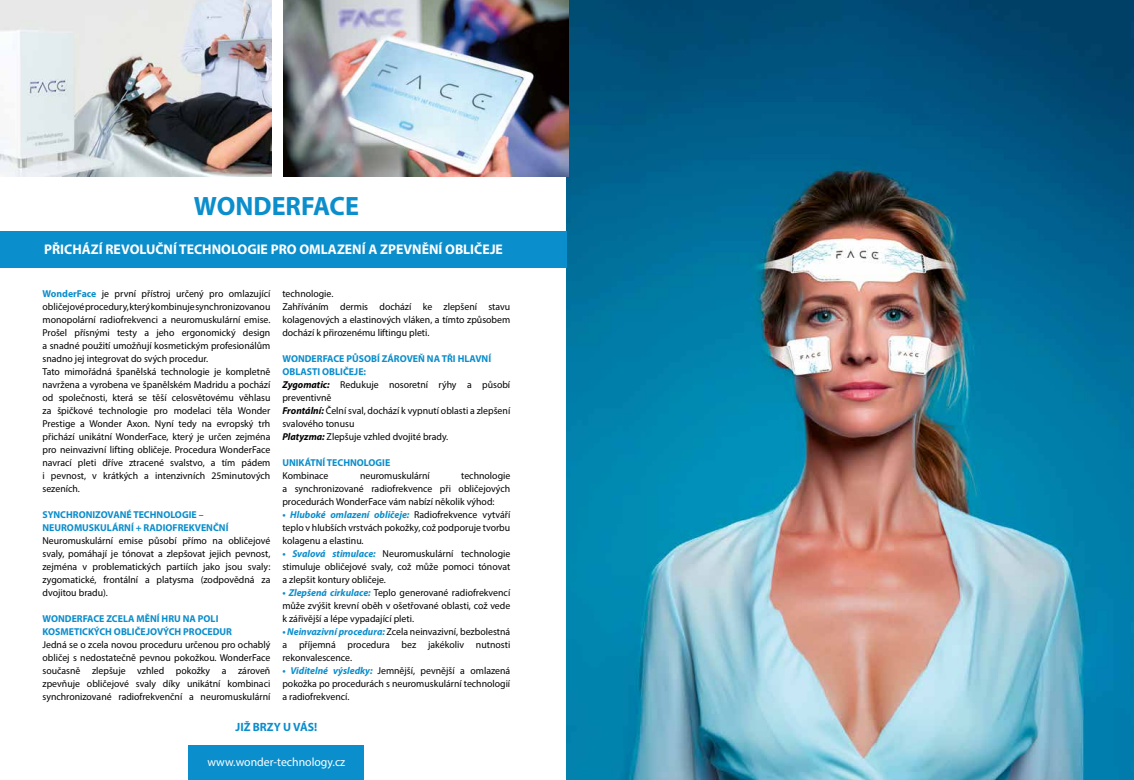
<style>
.page{position:relative;width:1134px;height:780px;background:#fff}
.page>*{position:absolute;margin:0;border:0;box-sizing:border-box;transform-origin:0 0}
.t1{font:700 26.6px "Myriad Pro";color:#0b8ecc}
.t2{font:700 14px "Myriad Pro";color:#fff}
.t3{font:12px "Myriad Pro";color:#fff}
.t4{font:700 12px "Myriad Pro";color:#0b8ecc}
.t5{font:10px/13px "Myriad Pro";color:#000;text-align:justify}
.t6{font:700 10px/13px "Myriad Pro";color:#0b8ecc}
.s1{font-weight:700;color:#0b8ecc}
.s2{font-weight:700;font-style:italic}
.s3{font-weight:700;font-style:italic;color:#0b8ecc}
</style>
<div class="page">
<img style="left:567px;top:0;width:567px;height:780px">
<div style="left:189px;top:745px;width:175px;height:35px;background:#0b8ecc"></div>
<div style="left:0;top:231px;width:567px;height:36px;background:#0b8ecc"></div>
<img style="left:0;top:0;width:271px;height:176px">
<img style="left:284px;top:0;width:285px;height:176px">
<h1 class="t1" style="left:194px;top:188px;width:167px">WONDERFACE</h1>
<h2 class="t2" style="left:44px;top:240px;width:460px">PŘICHÁZÍ REVOLUČNÍ TECHNOLOGIE PRO OMLAZENÍ A ZPEVNĚNÍ OBLIČEJE</h2>
<p class="t5" style="left:43px;top:287px;width:229px;text-align:left"><span class="s1">WonderFace</span> je první přístroj určený pro omlazující obličejové procedury, který kombinuje synchronizovanou monopolární radiofrekvenci a neuromuskulární emise.<br>Prošel přísnými testy a jeho ergonomický design a snadné použití umožňují kosmetickým profesionálům snadno jej integrovat do svých procedur.<br>Tato mimořádná španělská technologie je kompletně navržena a vyrobena ve španělském Madridu a pochází od společnosti, která se těší celosvětovému věhlasu za špičkové technologie pro modelaci těla Wonder Prestige a Wonder Axon. Nyní tedy na evropský trh přichází unikátní WonderFace, který je určen zejména pro neinvazivní lifting obličeje. Procedura WonderFace navrací pleti dříve ztracené svalstvo, a tím pádem i pevnost, v krátkých a intenzivních 25minutových sezeních.</p>
<p class="t6" style="left:43px;top:508px;width:187px">SYNCHRONIZOVANÉ TECHNOLOGIE –<br>NEUROMUSKULÁRNÍ + RADIOFREKVENČNÍ</p>
<p class="t5" style="left:43px;top:534px;width:229px">Neuromuskulární emise působí přímo na obličejové svaly, pomáhají je tónovat a zlepšovat jejich pevnost, zejména v problematických partiích jako jsou svaly: zygomatické, frontální a platysma (zodpovědná za dvojitou bradu).</p>
<p class="t6" style="left:43px;top:612px;width:191px">WONDERFACE ZCELA MĚNÍ HRU NA POLI<br>KOSMETICKÝCH OBLIČEJOVÝCH PROCEDUR</p>
<p class="t5" style="left:43px;top:638px;width:229px">Jedná se o zcela novou proceduru určenou pro ochablý obličej s nedostatečně pevnou pokožkou. WonderFace současně zlepšuje vzhled pokožky a zároveň zpevňuje obličejové svaly díky unikátní kombinaci synchronizované radiofrekvenční a neuromuskulární</p>
<p class="t5" style="left:282px;top:287px;width:229px;text-align:left">technologie.<br>Zahříváním dermis dochází ke zlepšení stavu kolagenových a elastinových vláken, a tímto způsobem dochází k přirozenému liftingu pleti.</p>
<p class="t5" style="left:282px;top:352px;width:229px;text-align:left"><span class="s1">WONDERFACE PŮSOBÍ ZÁROVEŇ NA TŘI HLAVNÍ OBLASTI OBLIČEJE:<br></span><span class="s2">Zygomatic:</span> Redukuje nosoretní rýhy a působí preventivně<br><span class="s2">Frontální:</span> Čelní sval, dochází k vypnutí oblasti a zlepšení svalového tonusu<br><span class="s2">Platyzma:</span> Zlepšuje vzhled dvojité brady.</p>
<p class="t6" style="left:282px;top:456px;width:109px">UNIKÁTNÍ TECHNOLOGIE</p>
<p class="t5" style="left:282px;top:469px;width:48px">Kombinace</p>
<p class="t5" style="left:360px;top:469px;width:71px">neuromuskulární</p>
<p class="t5" style="left:282px;top:469px;width:229px;text-indent:179px">technologie a synchronizované radiofrekvence při obličejových procedurách WonderFace vám nabízí několik výhod:</p>
<p class="t5" style="left:282px;top:508px;width:229px"><span class="s3">• Hluboké omlazení obličeje:</span> Radiofrekvence vytváří teplo v hlubších vrstvách pokožky, což podporuje tvorbu kolagenu a elastinu.</p>
<p class="t5" style="left:282px;top:547px;width:229px"><span class="s3">• Svalová stimulace:</span> Neuromuskulární technologie stimuluje obličejové svaly, což může pomoci tónovat a zlepšit kontury obličeje.</p>
<p class="t5" style="left:282px;top:586px;width:229px"><span class="s3">• Zlepšená cirkulace:</span> Teplo generované radiofrekvencí může zvýšit krevní oběh v ošetřované oblasti, což vede k zářivější a lépe vypadající pleti.</p>
<p class="t5" style="left:282px;top:625px;width:229px"><span class="s3">• Neinvazivní procedura:</span> Zcela neinvazivní, bezbolestná a příjemná procedura bez jakékoliv nutnosti rekonvalescence.</p>
<p class="t5" style="left:282px;top:664px;width:229px"><span class="s3">• Viditelné výsledky:</span> Jemnější, pevnější a omlazená pokožka po procedurách s neuromuskulární technologií a radiofrekvencí.</p>
<p class="t4" style="left:235px;top:719px;width:83px">JIŽ BRZY U VÁS!</p>
<p class="t3" style="left:207px;top:754px;width:139px">www.wonder-technology.cz</p>
</div>
